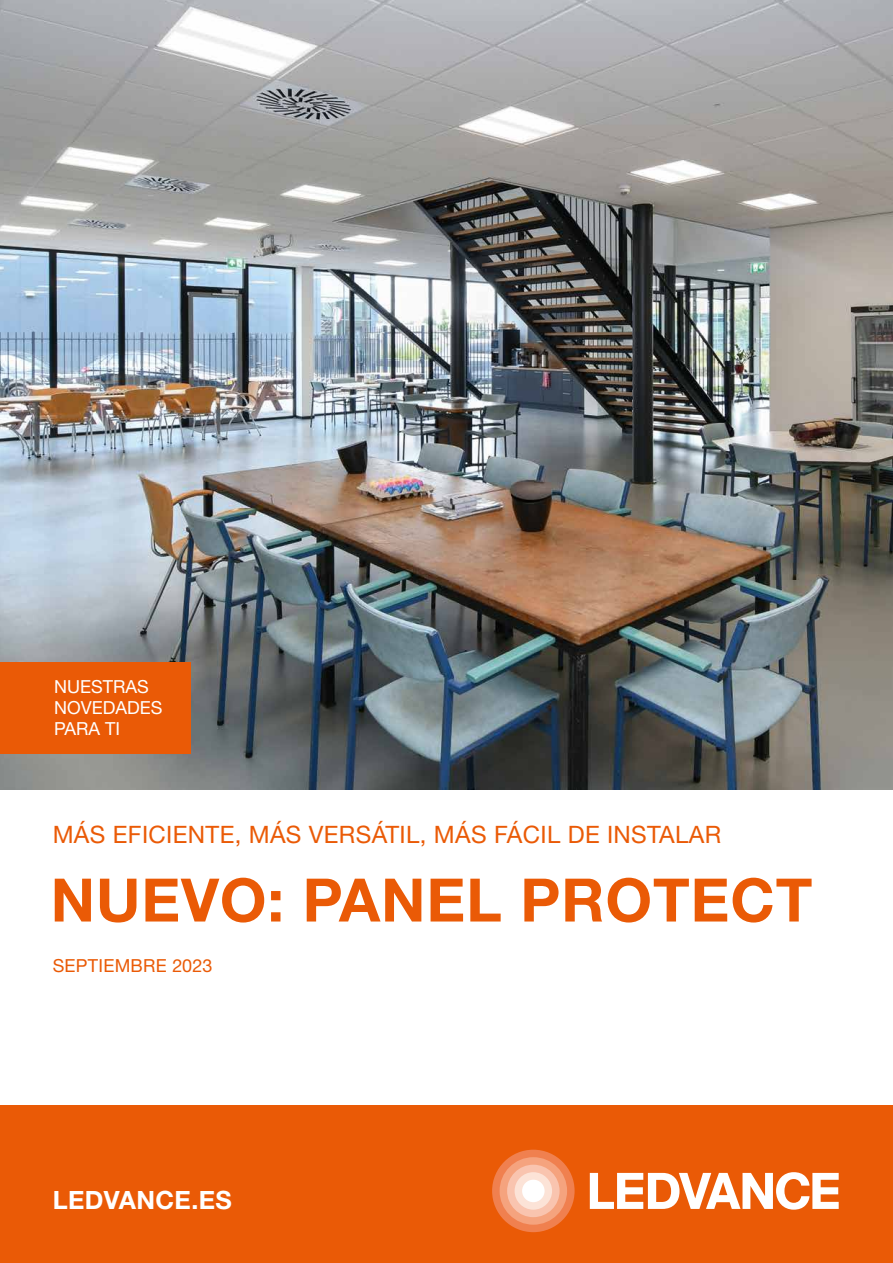
<style>
.page{position:relative;width:893px;height:1263px;background:#fff}
.page>*{position:absolute;margin:0;border:0;box-sizing:border-box;transform-origin:0 0}
.t1{font:700 60px "Helvetica Neue LT Pro";letter-spacing:.015em;color:#ea5a06}
.t2{font:700 25.2px "Helvetica Neue LT Pro";letter-spacing:.015em;color:#fff}
.t3{font:24px "Helvetica Neue LT Pro";letter-spacing:.015em;color:#ea5a06}
.t4{font:18px/21px "Helvetica Neue LT Pro";color:#fff}
.t5{font:18px "Helvetica Neue LT Pro";letter-spacing:.015em;color:#ea5a06}
</style>
<div class="page">
<div style="left:0;top:1105px;width:893px;height:158px;background:#ea5a06"></div>
<img style="left:0;top:0;width:893px;height:789px">
<svg style="left:590px;top:1172px;width:249px;height:38px"></svg>
<div style="left:492px;top:1150px;width:83px;height:82px;background:#f0804f;border-radius:50%"></div>
<div style="left:500px;top:1157px;width:67px;height:68px;background:#f5a37e;border-radius:50%"></div>
<div style="left:507px;top:1165px;width:53px;height:52px;background:#f9c4af;border-radius:50%"></div>
<div style="left:515px;top:1172px;width:37px;height:38px;background:#fce3d7;border-radius:50%"></div>
<div style="left:522px;top:1180px;width:23px;height:22px;background:#fff;border-radius:50%"></div>
<div style="left:0;top:662px;width:191px;height:91px;background:#ea5a06"></div>
<p class="t4" style="left:54px;top:676px;width:110px">NUESTRAS<br>NOVEDADES<br>PARA TI</p>
<p class="t3" style="left:53px;top:820px;width:670px">MÁS EFICIENTE, MÁS VERSÁTIL, MÁS FÁCIL DE INSTALAR</p>
<h1 class="t1" style="left:51px;top:862px;width:763px">NUEVO: PANEL PROTECT</h1>
<p class="t5" style="left:53px;top:954px;width:161px">SEPTIEMBRE 2023</p>
<p class="t2" style="left:53px;top:1184px;width:181px">LEDVANCE.ES</p>
</div>
